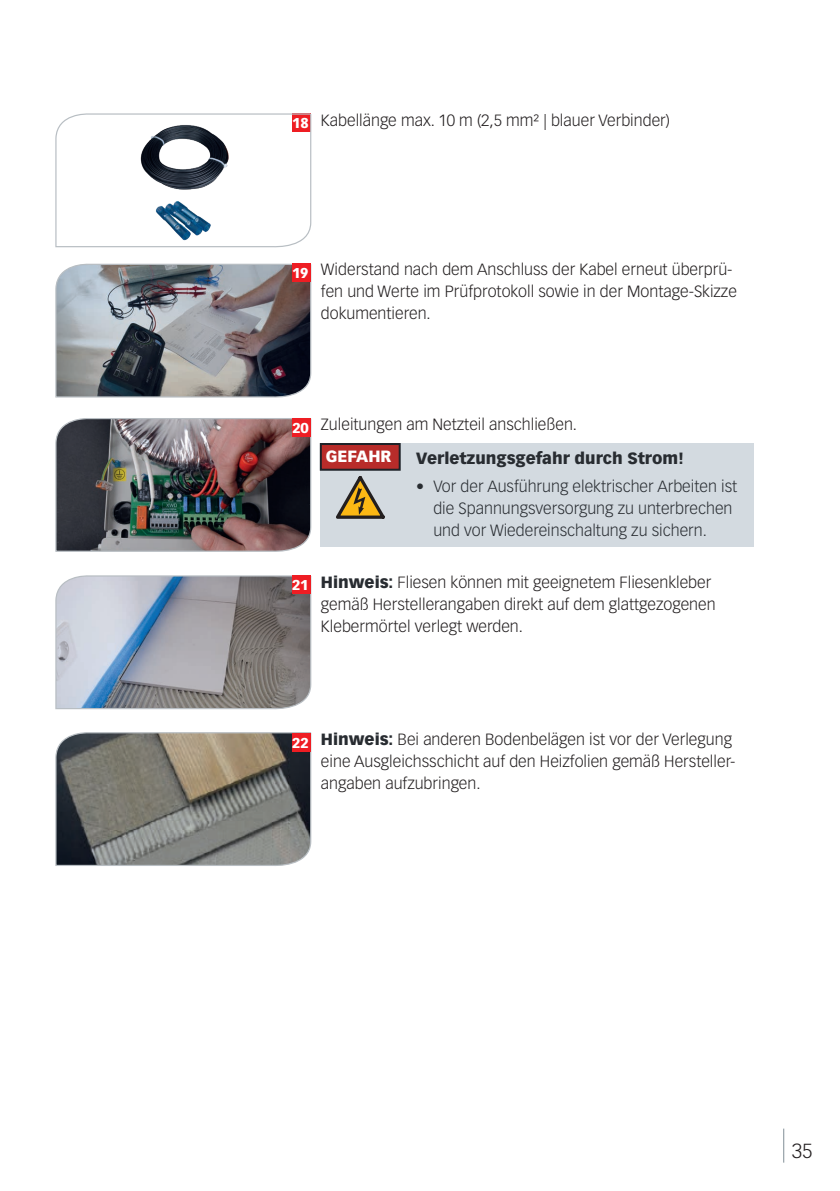
<style>
.page{position:relative;width:840px;height:1191px;background:#fff}
.page>*{position:absolute;margin:0;border:0;box-sizing:border-box;transform-origin:0 0}
.t1{font:300 20px "Vectora LH";color:#231f20}
.t2{font:300 16px/22px "Vectora LH";color:#231f20}
.t3{font:300 16px/22px "Vectora LH";color:#282c31}
.t4{font:900 16px "Vectora LH";color:#282c31}
.t5{font:900 16px "Vectora LH";letter-spacing:-.005em;color:#fff}
.t6{font:900 14px "Vectora LH";color:#fff}
.s1{font-weight:900;color:#282c31}
</style>
<div class="page">
<hr style="left:782px;top:1128px;width:1px;height:34px;background:#828f96">
<div style="left:319px;top:443px;width:434px;height:104px;background:#d3dae0"></div>
<div style="left:319px;top:443px;width:81px;height:28px;background:#b82c2a;border:2px solid #1e2228"></div>
<svg style="left:55px;top:113px;width:257px;height:135px"></svg>
<img style="left:55px;top:263px;width:257px;height:135px">
<div style="left:292px;top:264px;width:18px;height:18px;background:#ee1d23"></div>
<img style="left:55px;top:418px;width:257px;height:134px">
<div style="left:292px;top:418px;width:18px;height:19px;background:#ee1d23"></div>
<svg style="left:55px;top:575px;width:257px;height:135px"></svg>
<div style="left:292px;top:575px;width:18px;height:19px;background:#ee1d23"></div>
<svg style="left:55px;top:732px;width:257px;height:134px"></svg>
<div style="left:292px;top:733px;width:18px;height:18px;background:#ee1d23"></div>
<svg style="left:336px;top:476px;width:49px;height:43px"></svg>
<p class="t6" style="left:292px;top:114px;width:18px">18</p>
<p class="t2" style="left:321px;top:109px;width:350px">Kabellänge max. 10 m (2,5 mm² | blauer Verbinder)</p>
<p class="t6" style="left:292px;top:264px;width:18px">19</p>
<p class="t2" style="left:321px;top:258px;width:417px">Widerstand nach dem Anschluss der Kabel erneut überprü&shy;fen und Werte im Prüfprotokoll sowie in der Montage-Skizze dokumentieren.</p>
<p class="t6" style="left:292px;top:419px;width:18px">20</p>
<p class="t2" style="left:321px;top:414px;width:257px">Zuleitungen am Netzteil anschließen.</p>
<p class="t5" style="left:325px;top:446px;width:67px">GEFAHR</p>
<p class="t4" style="left:416px;top:448px;width:269px">Verletzungsgefahr durch Strom!</p>
<p class="t3" style="left:433px;top:475px;width:305px;text-indent:-17px">• Vor der Ausführung elektrischer Arbeiten ist die Spannungsversorgung zu unterbrechen und vor Wiedereinschaltung zu sichern.</p>
<p class="t6" style="left:292px;top:576px;width:18px">21</p>
<p class="t2" style="left:321px;top:571px;width:396px"><span class="s1">Hinweis:</span> Fliesen können mit geeignetem Fliesenkleber gemäß Herstellerangaben direkt auf dem glattgezogenen<br>Klebermörtel verlegt werden.</p>
<p class="t6" style="left:292px;top:734px;width:18px">22</p>
<p class="t2" style="left:321px;top:728px;width:416px"><span class="s1">Hinweis:</span> Bei anderen Bodenbelägen ist vor der Verlegung eine Ausgleichsschicht auf den Heizfolien gemäß Hersteller&shy;angaben aufzubringen.</p>
<p class="t1" style="left:791px;top:1139px;width:22px">35</p>
</div>
